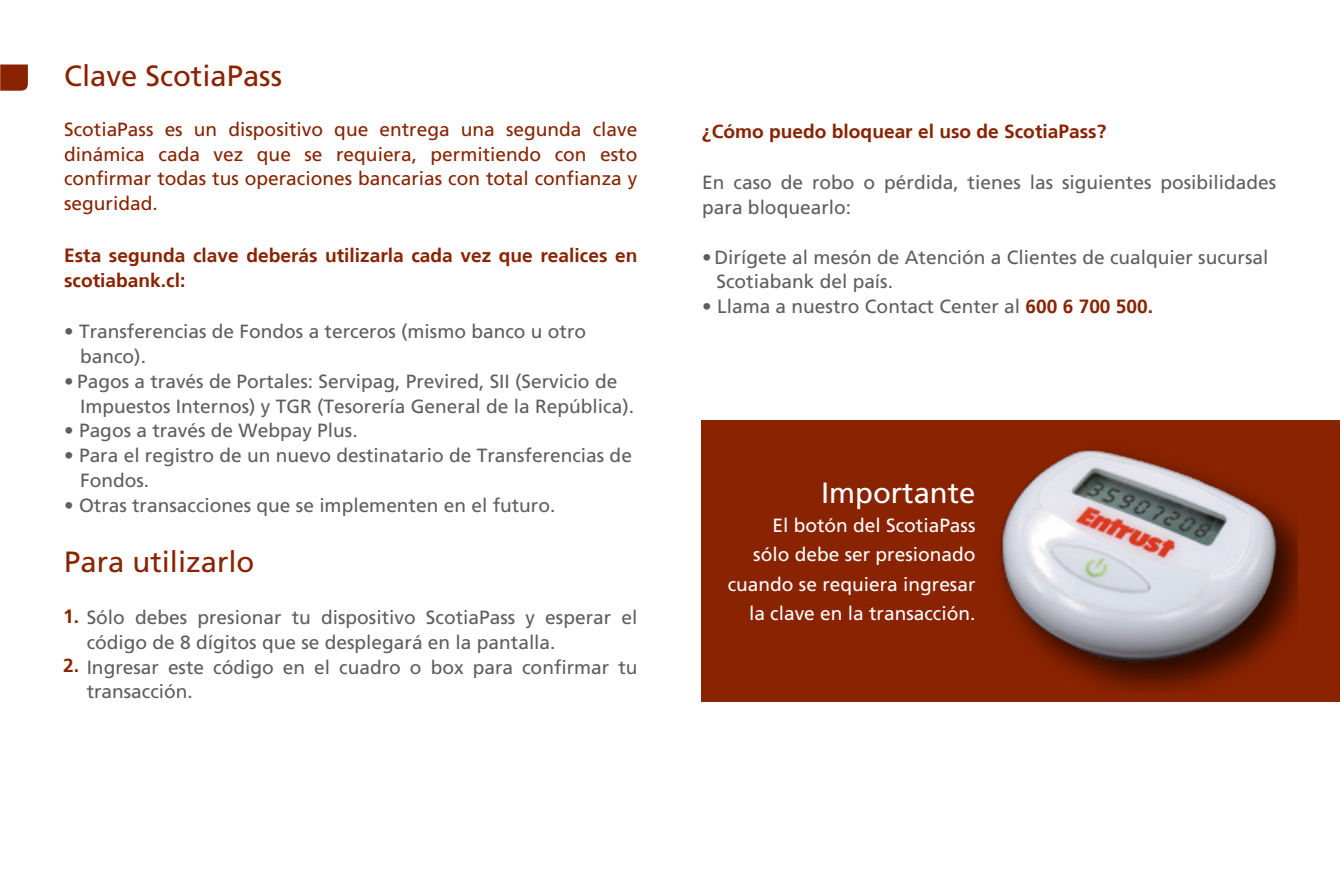
<style>
.page{position:relative;width:1340px;height:893px;background:#fff}
.page>*{position:absolute;margin:0;border:0;box-sizing:border-box;transform-origin:0 0}
.t1{font:29.25px "Frutiger";color:#892301}
.t2{font:29.25px "Frutiger";color:#fff}
.t3{font:19.12px/24.8px "Frutiger";color:#5f5e5e}
.t4{font:19.12px/24.8px "Frutiger";color:#892301;text-align:justify}
.t5{font:700 19.12px/24.8px "Frutiger";color:#892301}
.t6{font:19.12px/29.2px "Frutiger";color:#fff;text-align:right}
.s1{font-weight:700;color:#892301}
</style>
<div class="page">
<div style="left:701px;top:420px;width:638px;height:282px;background:#892301"></div>
<svg style="left:0;top:65px;width:28px;height:26px"></svg>
<img style="left:1000px;top:450px;width:296px;height:242px">
<h1 class="t1" style="left:64px;top:59px;width:219px">Clave ScotiaPass</h1>
<p class="t4" style="left:64px;top:117px;width:575px">ScotiaPass es un dispositivo que entrega una segunda clave dinámica cada vez que se requiera, permitiendo con esto confirmar todas tus operaciones bancarias con total confianza y seguridad.</p>
<p class="t5" style="left:64px;top:243px;width:574px">Esta segunda clave deberás utilizarla cada vez que realices en scotiabank.cl:</p>
<p class="t3" style="left:80px;top:319px;width:507px;text-indent:-16px">• Transferencias de Fondos a terceros (mismo banco u otro banco).</p>
<p class="t3" style="left:80px;top:369px;width:555px;text-indent:-16px">• Pagos a través de Portales: Servipag, Previred, SII (Servicio de<br>Impuestos Internos) y TGR (Tesorería General de la República).</p>
<p class="t3" style="left:64px;top:418px;width:295px">• Pagos a través de Webpay Plus.</p>
<p class="t3" style="left:80px;top:443px;width:553px;text-indent:-16px">• Para el registro de un nuevo destinatario de Transferencias de<br>Fondos.</p>
<p class="t3" style="left:64px;top:492px;width:493px">• Otras transacciones que se implementen en el futuro.</p>
<h1 class="t1" style="left:64px;top:545px;width:192px">Para utilizarlo</h1>
<p class="t3" style="left:87px;top:605px;width:552px;text-indent:-24px"><span class="s1">1.</span> Sólo debes presionar tu dispositivo ScotiaPass y esperar el código de 8 dígitos que se desplegará en la pantalla.</p>
<p class="t3" style="left:87px;top:654px;width:552px;text-indent:-24px"><span class="s1">2.</span> Ingresar este código en el cuadro o box para confirmar tu transacción.</p>
<p class="t5" style="left:702px;top:119px;width:405px">¿Cómo puedo bloquear el uso de ScotiaPass?</p>
<p class="t3" style="left:702px;top:170px;width:575px">En caso de robo o pérdida, tienes las siguientes posibilidades para bloquearlo:</p>
<p class="t3" style="left:716px;top:244px;width:553px;text-indent:-14px">• Dirígete al mesón de Atención a Clientes de cualquier sucursal<br>Scotiabank del país.</p>
<p class="t3" style="left:702px;top:294px;width:452px">• Llama a nuestro Contact Center al <span class="s1">600 6 700 500.</span></p>
<h1 class="t2" style="left:821px;top:476px;width:156px">Importante</h1>
<p class="t6" style="left:727px;top:511px;width:249px">El botón del ScotiaPass<br>sólo debe ser presionado cuando se requiera ingresar la clave en la transacción.</p>
</div>
